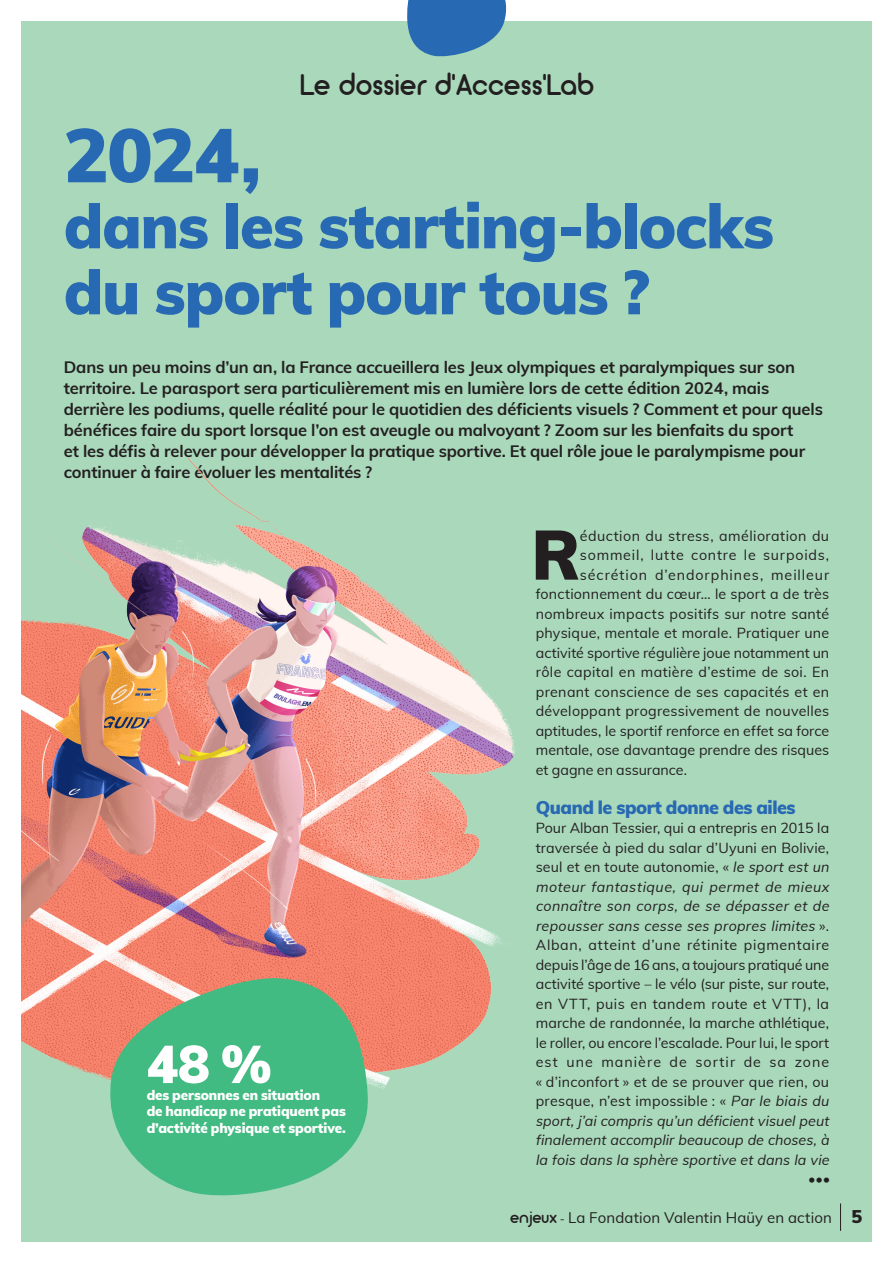
<style>
.page{position:relative;width:893px;height:1263px;background:#fff}
.page>*{position:absolute;margin:0;border:0;box-sizing:border-box;transform-origin:0 0}
.Titre_dossier_60pts{font:900 75px "Muli";color:#2869b3}
.Texte_courant_9_5pts___lettrine{font:900 69px "Muli";color:#231f20}
.Titre_dossier_60pts-2{font:900 61.5px/66px "Muli";letter-spacing:-.02em;color:#2869b3}
.Texte_chiffre_cle_9pts{font:900 52.5px "Muli";color:#fff}
.t1{font:30px "Arciform";letter-spacing:.01em;color:#231f20}
.Intertitre_12pts{font:900 18px "Muli";letter-spacing:-.025em;color:#2869b3}
.Chapo_Dossier_11pts{font:700 16.5px/21px "Muli";letter-spacing:-.005em;color:#231f20}
.t2{font:15px "Muli";letter-spacing:.005em;color:#231f20}
.Texte_courant_9_5pts___lettrine-2{font:14.25px/19.5px "Muli";letter-spacing:.015em;color:#231f20}
.Texte_courant_9_5pts___lettrine-3{font:14.25px "Muli";letter-spacing:.065em;color:#231f20}
.Texte_courant_9_5pts___lettrine-4{font:14.25px "Muli";letter-spacing:.055em;color:#231f20}
.Texte_chiffre_cle_9pts-2{font:900 13.5px/16.5px "Muli";letter-spacing:-.01em;color:#fff}
.s1{font-style:italic}
.s2{font-family:"Arciform";font-size:16.5px}
.s3{font-size:12px}
.s4{font-weight:900;font-size:18px}
</style>
<div class="page">
<div style="left:21px;top:21px;width:851px;height:1221px;background:#a9d8bb"></div>
<svg style="left:840px;top:1203px;width:1px;height:28px"></svg>
<img style="left:21px;top:458px;width:495px;height:631px">
<svg style="left:102px;top:976px;width:271px;height:220px;background:#67b786"></svg>
<svg style="left:407px;top:0;width:100px;height:57px"></svg>
<p class="t1" style="left:300px;top:65px;width:296px">Le dossier d’Access’Lab</p>
<p class="Titre_dossier_60pts" style="left:64px;top:100px;width:199px">2024,</p>
<p class="Titre_dossier_60pts-2" style="left:64px;top:190px;width:712px">dans les starting-blocks du sport pour tous ?</p>
<p class="Chapo_Dossier_11pts" style="left:64px;top:355px;width:761px">Dans un peu moins d’un an, la France accueillera les Jeux olympiques et paralympiques sur son territoire. Le parasport sera particulièrement mis en lumière lors de cette édition 2024, mais derrière les podiums, quelle réalité pour le quotidien des déficients visuels ? Comment et pour quels bénéfices faire du sport lorsque l’on est aveugle ou malvoyant ? Zoom sur les bienfaits du sport<br>et les défis à relever pour développer la pratique sportive. Et quel rôle joue le paralympisme pour continuer à faire évoluer les mentalités ?</p>
<p class="Texte_chiffre_cle_9pts" style="left:147px;top:1025px;width:127px">48%</p>
<p class="Texte_chiffre_cle_9pts-2" style="left:147px;top:1086px;width:201px">des personnes en situation<br>de handicap ne pratiquent pas d’activité physique et sportive.</p>
<p class="Texte_courant_9_5pts___lettrine" style="left:531px;top:504px;width:51px">R</p>
<p class="Texte_courant_9_5pts___lettrine-2" style="left:580px;top:525px;width:251px">éduction du stress, amélioration du</p>
<p class="Texte_courant_9_5pts___lettrine-4" style="left:580px;top:545px;width:251px">sommeil, lutte contre le surpoids,</p>
<p class="Texte_courant_9_5pts___lettrine-3" style="left:580px;top:564px;width:251px">sécrétion d’endorphines, meilleur</p>
<p class="Texte_courant_9_5pts___lettrine-2" style="left:536px;top:584px;width:295px">fonctionnement du cœur… le sport a de très</p>
<p class="Texte_courant_9_5pts___lettrine-2" style="left:536px;top:603px;width:295px">nombreux impacts positifs sur notre santé</p>
<p class="Texte_courant_9_5pts___lettrine-2" style="left:536px;top:623px;width:295px">physique, mentale et morale. Pratiquer une</p>
<p class="Texte_courant_9_5pts___lettrine-2" style="left:536px;top:642px;width:295px">activité sportive régulière joue notamment un</p>
<p class="Texte_courant_9_5pts___lettrine-2" style="left:536px;top:662px;width:295px">rôle capital en matière d’estime de soi. En</p>
<p class="Texte_courant_9_5pts___lettrine-2" style="left:536px;top:681px;width:295px">prenant conscience de ses capacités et en</p>
<p class="Texte_courant_9_5pts___lettrine-2" style="left:536px;top:701px;width:295px">développant progressivement de nouvelles</p>
<p class="Texte_courant_9_5pts___lettrine-2" style="left:536px;top:720px;width:295px">aptitudes, le sportif renforce en effet sa force</p>
<p class="Texte_courant_9_5pts___lettrine-2" style="left:536px;top:740px;width:295px">mentale, ose davantage prendre des risques</p>
<p class="Texte_courant_9_5pts___lettrine-2" style="left:536px;top:759px;width:153px">et gagne en assurance.</p>
<p class="Intertitre_12pts" style="left:536px;top:794px;width:261px">Quand le sport donne des ailes</p>
<p class="Texte_courant_9_5pts___lettrine-2" style="left:536px;top:818px;width:297px">Pour Alban Tessier, qui a entrepris en 2015 la traversée à pied du salar d’Uyuni en Bolivie, seul et en toute autonomie, « <span class="s1">le sport est un moteur fantastique, qui permet de mieux connaître son corps, de se dépasser et de repousser sans cesse ses propres limites</span> ».<br>Alban, atteint d’une rétinite pigmentaire depuis l’âge de 16 ans, a toujours pratiqué une activité sportive – le vélo (sur piste, sur route, en VTT, puis en tandem route et VTT), la marche de randonnée, la marche athlétique, le roller, ou encore l’escalade. Pour lui, le sport est une manière de sortir de sa zone « d’inconfort » et de se prouver que rien, ou presque, n’est impossible : « <span class="s1">Par le biais du sport, j’ai compris qu’un déficient visuel peut finalement accomplir beaucoup de choses, à la fois dans la sphère sportive et dans la vie</span></p>
<p class="Texte_courant_9_5pts___lettrine-2" style="left:808px;top:1169px;width:24px">•••</p>
<p class="t2" style="left:510px;top:1207px;width:353px"><span class="s2">enjeux</span> <span class="s3">-</span> La Fondation Valentin Haüy en action <span class="s4">5</span></p>
</div>
